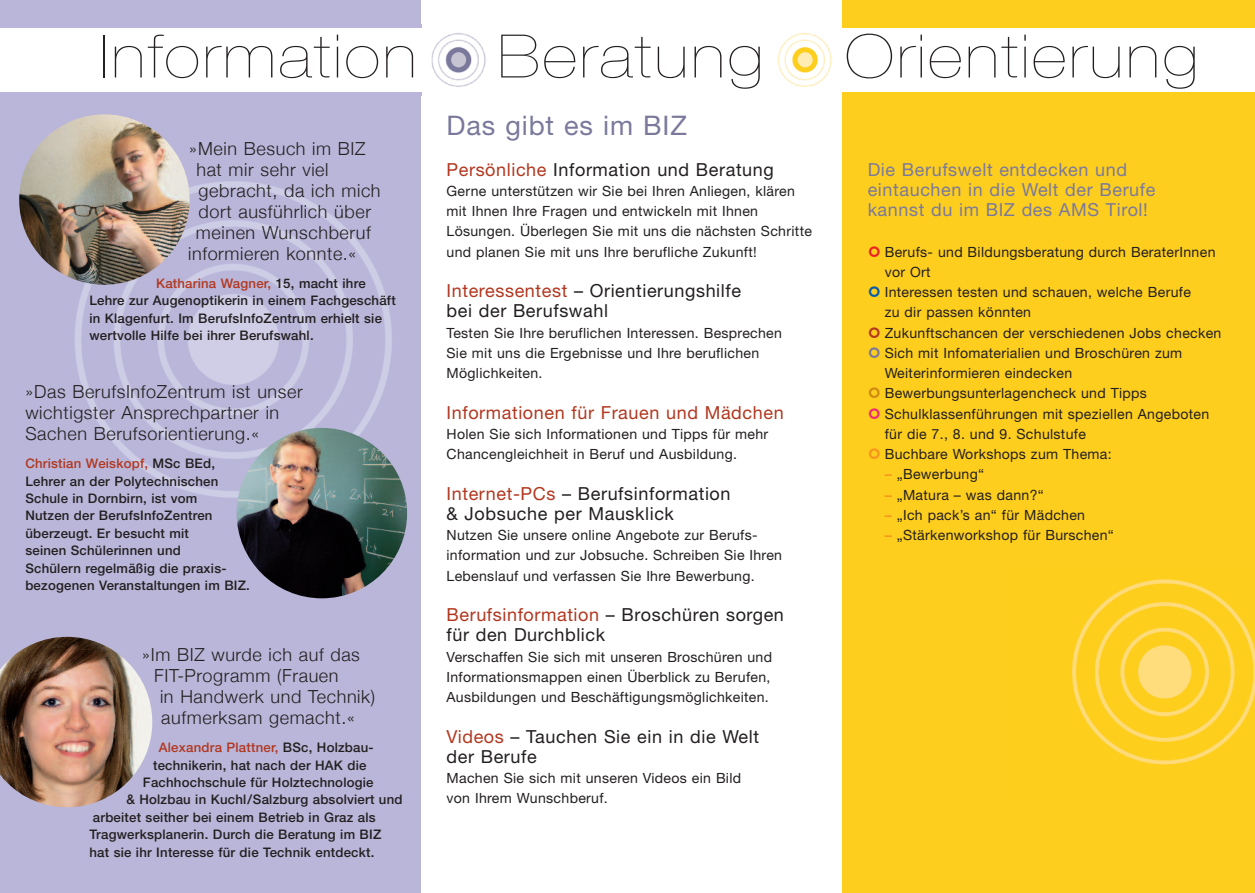
<style>
.page{position:relative;width:1255px;height:893px;background:#fff}
.page>*{position:absolute;margin:0;border:0;box-sizing:border-box;transform-origin:0 0}
.t1{font:200 60px "Helvetica Neue";letter-spacing:.035em;color:#231f20;scale:1.15 1}
.t2{font:27px "Helvetica Neue";letter-spacing:.035em;color:#7a799c}
.t3{font:300 18px/21px "Helvetica Neue";letter-spacing:.035em;color:#231f20}
.t4{font:18px/20.2px "Helvetica Neue";letter-spacing:.035em;color:#231f20}
.t5{font:18px/20.2px "Helvetica Neue";letter-spacing:.035em;color:#7a799c}
.t6{font:18px "Helvetica Neue";letter-spacing:.035em;color:#b2371f}
.t7{font:14.1px/20.2px "Helvetica Neue";letter-spacing:.02em;color:#231f20}
.t8{font:500 13.2px/17.4px "Helvetica Neue";letter-spacing:.015em;color:#231f20}
.t9{font:500 13.2px "Helvetica Neue";letter-spacing:.015em;color:#b2371f}
.s1{color:#b2371f}
.s2{color:#231f20}
.s3{font-weight:500;color:#f7931d}
</style>
<div class="page">
<div style="left:0;top:0;width:421px;height:893px;background:#b9b6d9"></div>
<img style="left:52px;top:181px;width:356px;height:334px">
<div style="left:842px;top:0;width:412px;height:893px;background:#fece1e"></div>
<div style="left:0;top:29px;width:1254px;height:63px;background:#fff"></div>
<img style="left:778px;top:33px;width:54px;height:54px">
<img style="left:431px;top:33px;width:55px;height:54px">
<img style="left:1072px;top:579px;width:182px;height:203px">
<img style="left:19px;top:114px;width:171px;height:171px;border-radius:50%">
<img style="left:0;top:637px;width:152px;height:170px">
<img style="left:236px;top:428px;width:171px;height:170px;border-radius:50%">
<svg style="left:446px;top:47px;width:25px;height:25px"></svg>
<svg style="left:792px;top:47px;width:25px;height:25px"></svg>
<h1 class="t1" style="left:100px;top:22px;width:277px">Information</h1>
<h1 class="t1" style="left:498px;top:22px;width:232px">Beratung</h1>
<h1 class="t1" style="left:844px;top:22px;width:309px">Orientierung</h1>
<p class="t3" style="left:189px;top:138px;width:178px">»Mein Besuch im BIZ</p>
<p class="t3" style="left:196px;top:159px;width:134px">hat mir sehr viel</p>
<p class="t3" style="left:199px;top:180px;width:183px">gebracht, da ich mich</p>
<p class="t3" style="left:198px;top:201px;width:174px">dort ausführlich über</p>
<p class="t3" style="left:196px;top:222px;width:176px">meinen Wunschberuf</p>
<p class="t3" style="left:188px;top:243px;width:169px">informieren konnte.«</p>
<p class="t8" style="left:89px;top:276px;width:308px;text-indent:67px"><span class="s1">Katharina Wagner,</span> 15, macht ihre Lehre zur Augenoptikerin in einem Fachgeschäft in Klagenfurt. Im BerufsInfoZentrum erhielt sie wertvolle Hilfe bei ihrer Berufswahl.</p>
<p class="t3" style="left:25px;top:381px;width:279px">»Das BerufsInfoZentrum ist unser wichtigster Ansprechpartner in<br>Sachen Berufsorientierung.«</p>
<p class="t8" style="left:25px;top:456px;width:226px"><span class="s1">Christian Weiskopf,</span> MSc BEd,<br>Lehrer an der Polytechnischen<br>Schule in Dornbirn, ist vom<br>Nutzen der BerufsInfoZentren überzeugt. Er besucht mit<br>seinen Schülerinnen und<br>Schülern regelmäßig die praxis&shy;bezogenen Veranstaltungen im BIZ.</p>
<p class="t3" style="left:142px;top:644px;width:219px">»Im BIZ wurde ich auf das</p>
<p class="t3" style="left:154px;top:665px;width:186px">FIT-Programm (Frauen</p>
<p class="t3" style="left:160px;top:686px;width:217px">in Handwerk und Technik)</p>
<p class="t3" style="left:161px;top:707px;width:195px">aufmerksam gemacht.«</p>
<p class="t9" style="left:159px;top:743px;width:216px">Alexandra Plattner, <span class="s2">BSc, Holzbau-</span></p>
<p class="t8" style="left:153px;top:757px;width:215px">technikerin, hat nach der HAK die</p>
<p class="t8" style="left:143px;top:775px;width:232px">Fachhochschule für Holztechnologie</p>
<p class="t8" style="left:126px;top:792px;width:278px">&amp; Holzbau in Kuchl/Salzburg absolviert und</p>
<p class="t8" style="left:93px;top:810px;width:284px">arbeitet seither bei einem Betrieb in Graz als</p>
<p class="t8" style="left:89px;top:827px;width:293px">Tragwerksplanerin. Durch die Beratung im BIZ</p>
<p class="t8" style="left:89px;top:844px;width:286px">hat sie ihr Interesse für die Technik entdeckt.</p>
<h2 class="t2" style="left:446px;top:116px;width:242px">Das gibt es im BIZ</h2>
<p class="t4" style="left:446px;top:161px;width:329px"><span class="s1">Persönliche</span> Information und Beratung</p>
<p class="t7" style="left:446px;top:182px;width:367px">Gerne unterstützen wir Sie bei Ihren Anliegen, klären mit Ihnen Ihre Fragen und entwickeln mit Ihnen Lösungen. Überlegen Sie mit uns die nächsten Schritte und planen Sie mit uns Ihre berufliche Zukunft!</p>
<p class="t4" style="left:446px;top:282px;width:296px"><span class="s1">Interessentest</span> – Orientierungshilfe bei der Berufswahl</p>
<p class="t7" style="left:446px;top:324px;width:337px">Testen Sie Ihre beruflichen Interessen. Besprechen<br>Sie mit uns die Ergebnisse und Ihre beruflichen<br>Möglichkeiten.</p>
<p class="t6" style="left:446px;top:406px;width:339px">Informationen für Frauen und Mädchen</p>
<p class="t7" style="left:446px;top:425px;width:323px">Holen Sie sich Informationen und Tipps für mehr<br>Chancengleichheit in Beruf und Ausbildung.</p>
<p class="t4" style="left:446px;top:485px;width:285px"><span class="s1">Internet-PCs</span> – Berufsinformation &amp; Jobsuche per Mausklick</p>
<p class="t7" style="left:446px;top:526px;width:337px">Nutzen Sie unsere online Angebote zur Berufs&shy;information und zur Jobsuche. Schreiben Sie Ihren<br>Lebenslauf und verfassen Sie Ihre Bewerbung.</p>
<p class="t4" style="left:446px;top:606px;width:339px"><span class="s1">Berufsinformation</span> – Broschüren sorgen für den Durchblick</p>
<p class="t7" style="left:446px;top:648px;width:327px;text-align:justify">Verschaffen Sie sich mit unseren Broschüren und Informationsmappen einen Überblick zu Berufen, Ausbildungen und Beschäftigungsmöglichkeiten.</p>
<p class="t4" style="left:446px;top:728px;width:314px"><span class="s1">Videos</span> – Tauchen Sie ein in die Welt der Berufe</p>
<p class="t7" style="left:446px;top:769px;width:296px">Machen Sie sich mit unseren Videos ein Bild von Ihrem Wunschberuf.</p>
<p class="t5" style="left:867px;top:161px;width:289px">Die Berufswelt entdecken und eintauchen in die Welt der Berufe kannst du im BIZ des AMS Tirol!</p>
<p class="t7" style="left:884px;top:243px;width:338px">Berufs- und Bildungsberatung durch BeraterInnen vor Ort<br>Interessen testen und schauen, welche Berufe<br>zu dir passen könnten<br>Zukunftschancen der verschiedenen Jobs checken Sich mit Infomaterialien und Broschüren zum Weiterinformieren eindecken Bewerbungsunterlagencheck und Tipps Schulklassenführungen mit speziellen Angeboten für die 7., 8. und 9. Schulstufe<br>Buchbare Workshops zum Thema:</p>
<p class="t7" style="left:884px;top:465px;width:101px"><span class="s3">–</span> „Bewerbung“</p>
<p class="t7" style="left:884px;top:486px;width:161px"><span class="s3">–</span> „Matura – was dann?“</p>
<p class="t7" style="left:884px;top:506px;width:202px"><span class="s3">–</span> „Ich pack’s an“ für Mädchen</p>
<p class="t7" style="left:884px;top:526px;width:231px"><span class="s3">–</span> „Stärkenworkshop für Burschen“</p>
</div>
